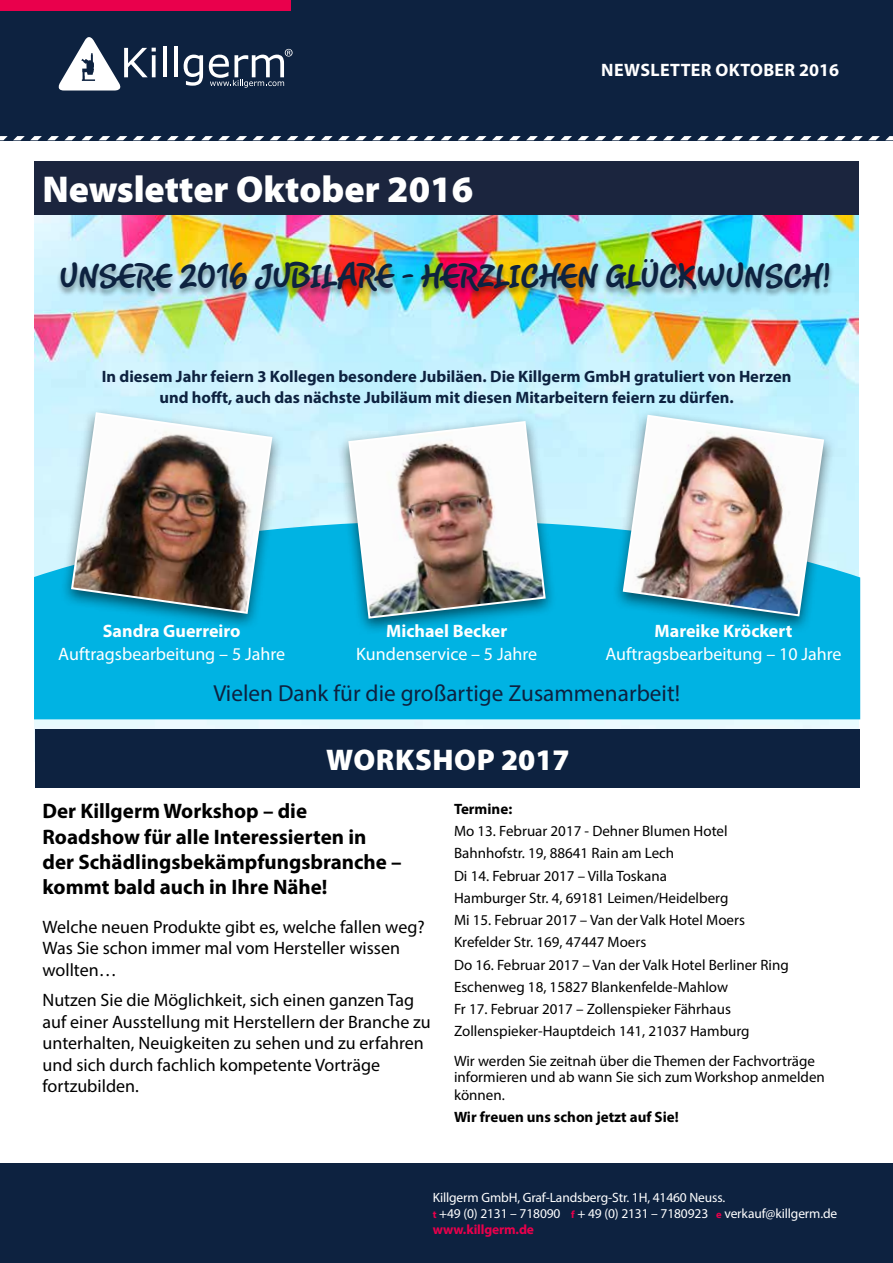
<style>
.page{position:relative;width:893px;height:1263px;background:#fff}
.page>*{position:absolute;margin:0;border:0;box-sizing:border-box;transform-origin:0 0}
.t1{font:42.15px "Romy";color:#0d2240}
.t2{font:900 37.5px "Myriad Pro";color:#fff}
.t3{font:900 30px "Myriad Pro";letter-spacing:.02em;color:#fff}
.t4{font:23.25px "Myriad Pro";color:#0d2240}
.t5{font:700 21px/25.2px "Myriad Pro";color:#000}
.t6{font:18px/21.6px "Myriad Pro";color:#000}
.t7{font:18px "Myriad Pro";color:#fff}
.t8{font:700 18px "Myriad Pro";color:#fff}
.t9{font:700 18px "Myriad Pro";letter-spacing:.02em;color:#fff}
.t10{font:700 16.5px/21px "Myriad Pro";color:#0d2240;text-align:center}
.t11{font:15px/22.2px "Myriad Pro";color:#000}
.t12{font:700 15px "Myriad Pro";color:#000}
.t13{font:13.5px/16.2px "Myriad Pro";letter-spacing:-.01em;color:#fff}
.s1{font-weight:700;font-size:10.5px;color:#e9004c}
.s2{font-weight:700;color:#e9004c}
</style>
<div class="page">
<img style="left:34px;top:214px;width:825px;height:548px">
<div style="left:34px;top:521px;width:826px;height:198px;background:#00b3e3"></div>
<div style="left:0;top:0;width:893px;height:140px;background:#0d2240"></div>
<div style="left:0;top:1163px;width:893px;height:100px;background:#0d2240"></div>
<div style="left:0;top:0;width:291px;height:11px;background:#e9004c"></div>
<svg style="left:0;top:136px;width:93px;height:4px"></svg>
<svg style="left:99px;top:136px;width:11px;height:4px"></svg>
<svg style="left:116px;top:136px;width:11px;height:4px"></svg>
<svg style="left:133px;top:136px;width:11px;height:4px"></svg>
<svg style="left:150px;top:136px;width:97px;height:4px"></svg>
<svg style="left:253px;top:136px;width:11px;height:4px"></svg>
<svg style="left:270px;top:136px;width:11px;height:4px"></svg>
<svg style="left:287px;top:136px;width:11px;height:4px"></svg>
<svg style="left:304px;top:136px;width:11px;height:4px"></svg>
<svg style="left:321px;top:136px;width:97px;height:4px"></svg>
<svg style="left:424px;top:136px;width:11px;height:4px"></svg>
<svg style="left:441px;top:136px;width:11px;height:4px"></svg>
<svg style="left:458px;top:136px;width:11px;height:4px"></svg>
<svg style="left:475px;top:136px;width:11px;height:4px"></svg>
<svg style="left:492px;top:136px;width:97px;height:4px"></svg>
<svg style="left:595px;top:136px;width:11px;height:4px"></svg>
<svg style="left:612px;top:136px;width:11px;height:4px"></svg>
<svg style="left:629px;top:136px;width:11px;height:4px"></svg>
<svg style="left:646px;top:136px;width:114px;height:4px"></svg>
<svg style="left:766px;top:136px;width:11px;height:4px"></svg>
<svg style="left:783px;top:136px;width:11px;height:4px"></svg>
<svg style="left:800px;top:136px;width:11px;height:4px"></svg>
<svg style="left:817px;top:136px;width:76px;height:4px"></svg>
<hr style="left:163px;top:47px;width:4px;height:30px;background:#fff">
<hr style="left:174px;top:47px;width:4px;height:30px;background:#fff">
<svg style="left:184px;top:55px;width:19px;height:31px"></svg>
<svg style="left:59px;top:37px;width:97px;height:54px"></svg>
<svg style="left:209px;top:49px;width:84px;height:39px"></svg>
<div style="left:34px;top:161px;width:825px;height:53px;background:#1b253e"></div>
<div style="left:35px;top:729px;width:825px;height:59px;background:#0d2240"></div>
<div style="left:60px;top:406px;width:224px;height:225px;background:#000;opacity:.55"></div>
<img style="left:70px;top:411px;width:203px;height:204px">
<div style="left:337px;top:415px;width:220px;height:221px;background:#000;opacity:.55"></div>
<img style="left:347px;top:420px;width:200px;height:200px">
<div style="left:611px;top:409px;width:224px;height:225px;background:#000;opacity:.55"></div>
<img style="left:622px;top:414px;width:203px;height:203px">
<div style="left:56px;top:259px;width:778px;height:41px;background:#000;opacity:.4"></div>
<h2 class="t2" style="left:43px;top:164px;width:432px">Newsletter Oktober 2016</h2>
<p class="t9" style="left:601px;top:59px;width:239px">NEWSLETTER OKTOBER 2016</p>
<h1 class="t1" style="left:59px;top:255px;width:773px">UNSERE 2016 JUBILARE – HERZLICHEN GLÜCKWUNSCH!</h1>
<p class="t10" style="left:102px;top:365px;width:691px">In diesem Jahr feiern 3 Kollegen besondere Jubiläen. Die Killgerm GmbH gratuliert von Herzen und hofft, auch das nächste Jubiläum mit diesen Mitarbeitern feiern zu dürfen.</p>
<p class="t8" style="left:103px;top:620px;width:139px">Sandra Guerreiro</p>
<p class="t7" style="left:58px;top:642px;width:228px">Auftragsbearbeitung – 5 Jahre</p>
<p class="t8" style="left:386px;top:620px;width:122px">Michael Becker</p>
<p class="t7" style="left:356px;top:642px;width:182px">Kundenservice – 5 Jahre</p>
<p class="t8" style="left:655px;top:620px;width:139px">Mareike Kröckert</p>
<p class="t7" style="left:605px;top:642px;width:238px">Auftragsbearbeitung – 10 Jahre</p>
<h3 class="t4" style="left:213px;top:679px;width:468px">Vielen Dank für die großartige Zusammenarbeit!</h3>
<h3 class="t3" style="left:326px;top:740px;width:245px">WORKSHOP 2017</h3>
<h3 class="t5" style="left:43px;top:798px;width:361px">Der Killgerm Workshop – die<br>Roadshow für alle Interessierten in der Schädlingsbekämpfungsbranche – kommt bald auch in Ihre Nähe!</h3>
<p class="t6" style="left:43px;top:915px;width:384px">Welche neuen Produkte gibt es, welche fallen weg?<br>Was Sie schon immer mal vom Hersteller wissen wollten…</p>
<p class="t6" style="left:43px;top:989px;width:390px">Nutzen Sie die Möglichkeit, sich einen ganzen Tag auf einer Ausstellung mit Herstellern der Branche zu unterhalten, Neuigkeiten zu sehen und zu erfahren und sich durch fachlich kompetente Vorträge fortzubilden.</p>
<p class="t12" style="left:454px;top:799px;width:60px">Termine:</p>
<p class="t11" style="left:454px;top:820px;width:336px">Mo 13. Februar 2017 - Dehner Blumen Hotel Bahnhofstr. 19, 88641 Rain am Lech<br>Di 14. Februar 2017 – Villa Toskana<br>Hamburger Str. 4, 69181 Leimen/Heidelberg<br>Mi 15. Februar 2017 – Van der Valk Hotel Moers Krefelder Str. 169, 47447 Moers<br>Do 16. Februar 2017 – Van der Valk Hotel Berliner Ring Eschenweg 18, 15827 Blankenfelde-Mahlow<br>Fr 17. Februar 2017 – Zollenspieker Fährhaus Zollenspieker-Hauptdeich 141, 21037 Hamburg</p>
<p class="t11" style="left:454px;top:1052px;width:372px;line-height:16.5px">Wir werden Sie zeitnah über die Themen der Fachvorträge informieren und ab wann Sie sich zum Workshop anmelden</p>
<p class="t11" style="left:454px;top:1084px;width:52px">können.</p>
<p class="t12" style="left:454px;top:1107px;width:226px">Wir freuen uns schon jetzt auf Sie!</p>
<p class="t13" style="left:433px;top:1189px;width:406px">Killgerm GmbH, Graf-Landsberg-Str. 1H, 41460 Neuss.<br><span class="s1">t</span> +49 (0) 2131 – 718090 <span class="s1">f</span> + 49 (0) 2131 – 7180923 <span class="s1">e</span> verkauf@killgerm.de <span class="s2">www.killgerm.de</span></p>
</div>
